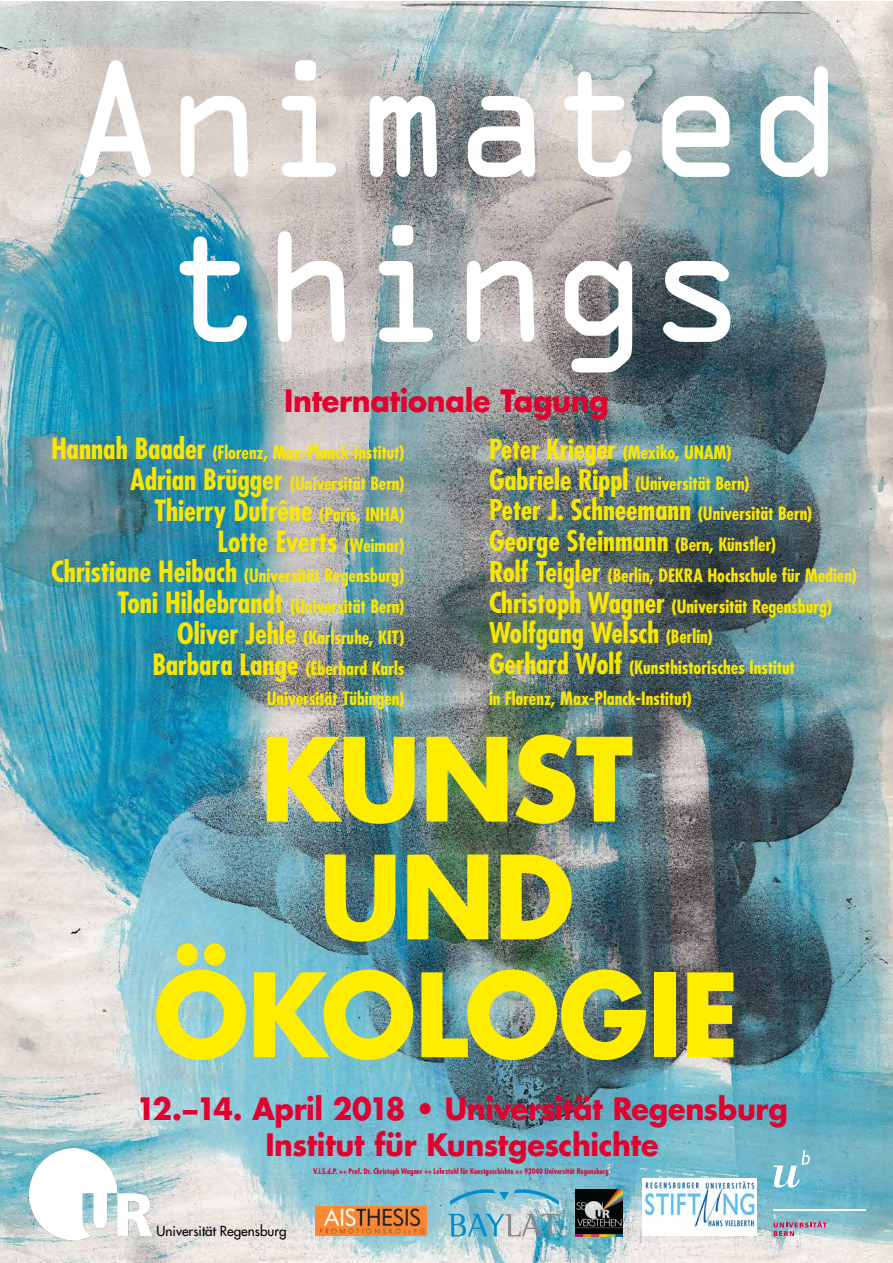
<style>
.page{position:relative;width:893px;height:1263px;background:#fff}
.page>*{position:absolute;margin:0;border:0;box-sizing:border-box;transform-origin:0 0}
.t1{font:150px/165px "OCRA Std";letter-spacing:-.035em;color:#fff;text-align:center;scale:.96 1}
.t2{font:700 112.5px/117.8px "Futura Std";letter-spacing:-.015em;color:#ffed00;text-align:center;scale:.96 1}
.t3{font:700 30px/36px "Futura Std";letter-spacing:-.015em;color:#e2002e;text-align:center;scale:.96 1}
.t4{font:700 condensed 28.5px/30.8px "Futura Std";letter-spacing:-.005em;color:#f9e700;text-align:right}
.t5{font:700 condensed 27.75px/30.8px "Futura Std";color:#f9e700}
.t6{font:700 condensed 18px/30.8px "Futura Std";letter-spacing:-.005em;color:#f9e700}
.t7{font:500 13.5px "Futura Std";color:#000}
.t8{font:700 condensed 7.5px "Futura Std";letter-spacing:.005em;color:#e2002f}
.s1{font-size:27px}
.s2{font-size:27.75px}
.s3{font-size:18px}
.s4{font-size:28.5px}
</style>
<div class="page">
<img style="left:0;top:1px;width:893px;height:1262px">
<img style="left:575px;top:1189px;width:47px;height:47px">
<img style="left:643px;top:1179px;width:113px;height:57px">
<svg style="left:448px;top:1214px;width:111px;height:22px;background:#87b9c8"></svg>
<svg style="left:450px;top:1189px;width:109px;height:16px;background:#75bbd2"></svg>
<img style="left:30px;top:1149px;width:121px;height:91px">
<img style="left:316px;top:1206px;width:111px;height:30px">
<svg style="left:773px;top:1150px;width:37px;height:37px"></svg>
<hr style="left:773px;top:1209px;width:93px;height:1px;background:#fff">
<svg style="left:773px;top:1214px;width:53px;height:22px"></svg>
<h1 class="t1" style="left:64px;top:51px;width:816px">Animated things</h1>
<h3 class="t3" style="left:284px;top:382px;width:340px">Internationale Tagung</h3>
<p class="t6" style="left:489px;top:437px;width:262px"><span class="s1">Peter Krieger</span> (Mexiko, UNAM)<br><span class="s2">Gabriele Rippl</span> (Universität Bern)</p>
<h3 class="t5" style="left:489px;top:495px;width:325px">Peter J. Schneemann <span class="s3">(Universität Bern)<br></span>George Steinmann <span class="s3">(Bern, Künstler)</span></h3>
<p class="t6" style="left:489px;top:560px;width:369px"><span class="s2">Rolf Teigler</span> (Berlin, DEKRA Hochschule für Medien)<br><span class="s2">Christoph Wagner</span> (Universität Regensburg)</p>
<h3 class="t5" style="left:489px;top:618px;width:225px">Wolfgang Welsch <span class="s3">(Berlin)</span></h3>
<p class="t6" style="left:489px;top:652px;width:308px"><span class="s2">Gerhard Wolf</span> (Kunsthistorisches Institut in Florenz, Max-Planck-Institut)</p>
<p class="t6" style="left:51px;top:437px;width:355px;text-align:right"><span class="s4">Hannah Baader</span> (Florenz, Max-Planck-Institut)<br><span class="s4">Adrian Brügger</span> (Universität Bern)</p>
<h3 class="t4" style="left:154px;top:495px;width:252px">Thierry Dufrêne <span class="s3">(Paris, INHA)<br></span>Lotte Everts <span class="s3">(Weimar)</span></h3>
<p class="t6" style="left:51px;top:560px;width:355px;text-align:right"><span class="s4">Christiane Heibach</span> (Universität Regensburg)<br><span class="s4">Toni Hildebrandt</span> (Universität Bern)<br><span class="s4">Oliver Jehle</span> (Karlsruhe, KIT)<br><span class="s4">Barbara Lange</span> (Eberhard Karls<br>Universität Tübingen)</p>
<h2 class="t2" style="left:153px;top:719px;width:612px">KUNST<br>UND<br>ÖKOLOGIE</h2>
<h3 class="t3" style="left:136px;top:1090px;width:680px">12.−14. April 2018 • Universität Regensburg<br>Institut für Kunstgeschichte</h3>
<p class="t8" style="left:313px;top:1166px;width:297px">V.i.S.d.P. ++ Prof. Dr. Christoph Wagner ++ Lehrstuhl für Kunstgeschichte ++ 93040 Universität Regensburg</p>
<p class="t7" style="left:157px;top:1222px;width:132px">Universität Regensburg</p>
</div>
